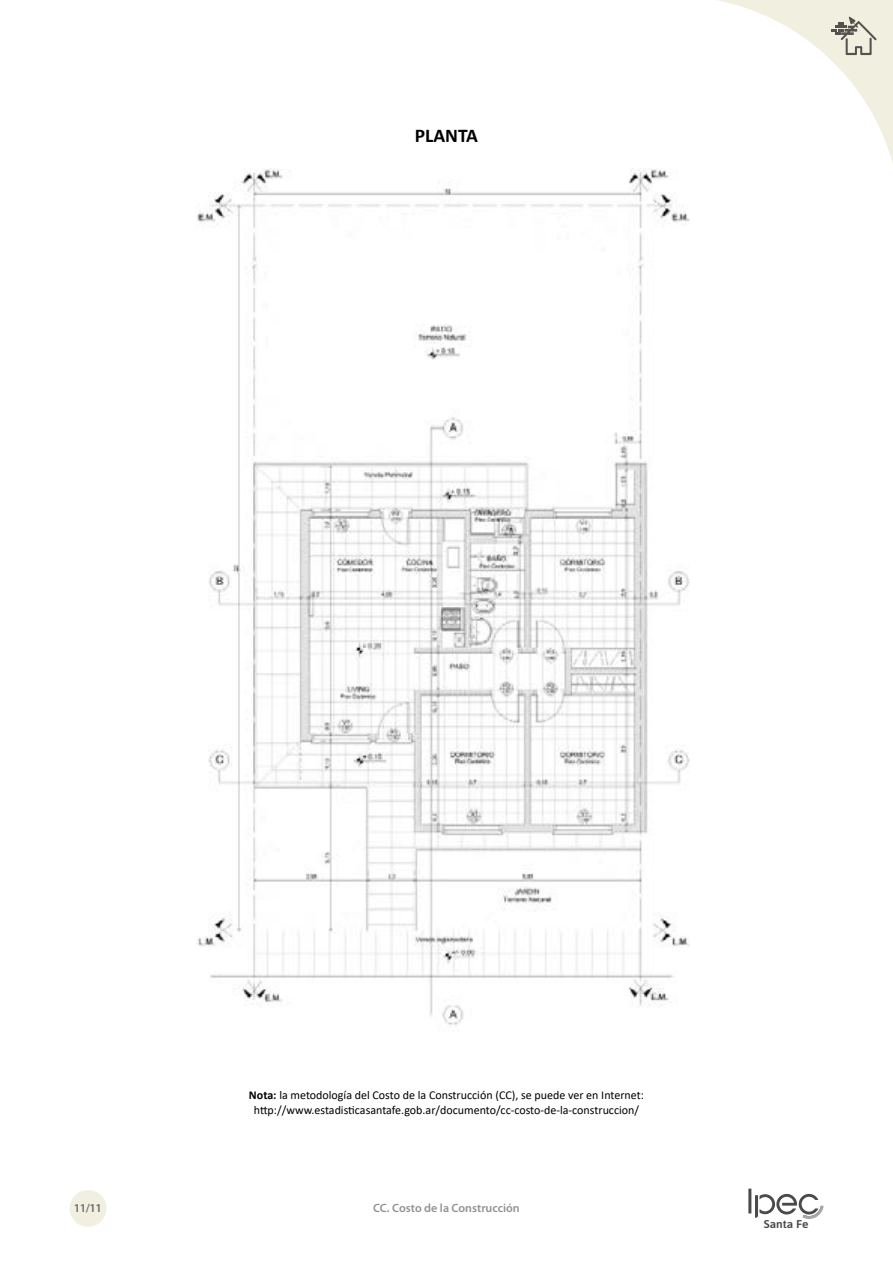
<style>
.page{position:relative;width:893px;height:1263px;background:#fff}
.page>*{position:absolute;margin:0;border:0;box-sizing:border-box;transform-origin:0 0}
.t1{font:700 19.5px "Calibri";color:#000}
.t2{font:12px/15px "Calibri";color:#000;text-align:center}
.t3{font:600 12px "Myriad Pro";color:#929291}
.t4{font:600 12px "Myriad Pro";color:#6a6a69}
.t5{font:600 11.25px "Asap";color:#4a4a49;scale:1.06 1}
.s1{font-weight:700}
</style>
<div class="page">
<div style="left:70px;top:1190px;width:36px;height:37px;background:#f1f0e0;border-radius:50%"></div>
<hr style="left:748px;top:1188px;width:3px;height:25px;background:#4a4a49">
<svg style="left:755px;top:1193px;width:69px;height:26px"></svg>
<svg style="left:717px;top:0;width:176px;height:163px"></svg>
<img style="left:197px;top:158px;width:559px;height:868px">
<h1 class="t1" style="left:415px;top:122px;width:65px">PLANTA</h1>
<p class="t4" style="left:74px;top:1200px;width:30px">11/11</p>
<p class="t2" style="left:249px;top:1087px;width:396px"><span class="s1">Nota:</span> la metodología del Costo de la Construcción (CC), se puede ver en Internet: http://www.estadisticasantafe.gob.ar/documento/cc-costo-de-la-construccion/</p>
<p class="t3" style="left:373px;top:1200px;width:148px">CC. Costo de la Construcción</p>
<p class="t5" style="left:764px;top:1216px;width:44px">Santa Fe</p>
</div>
